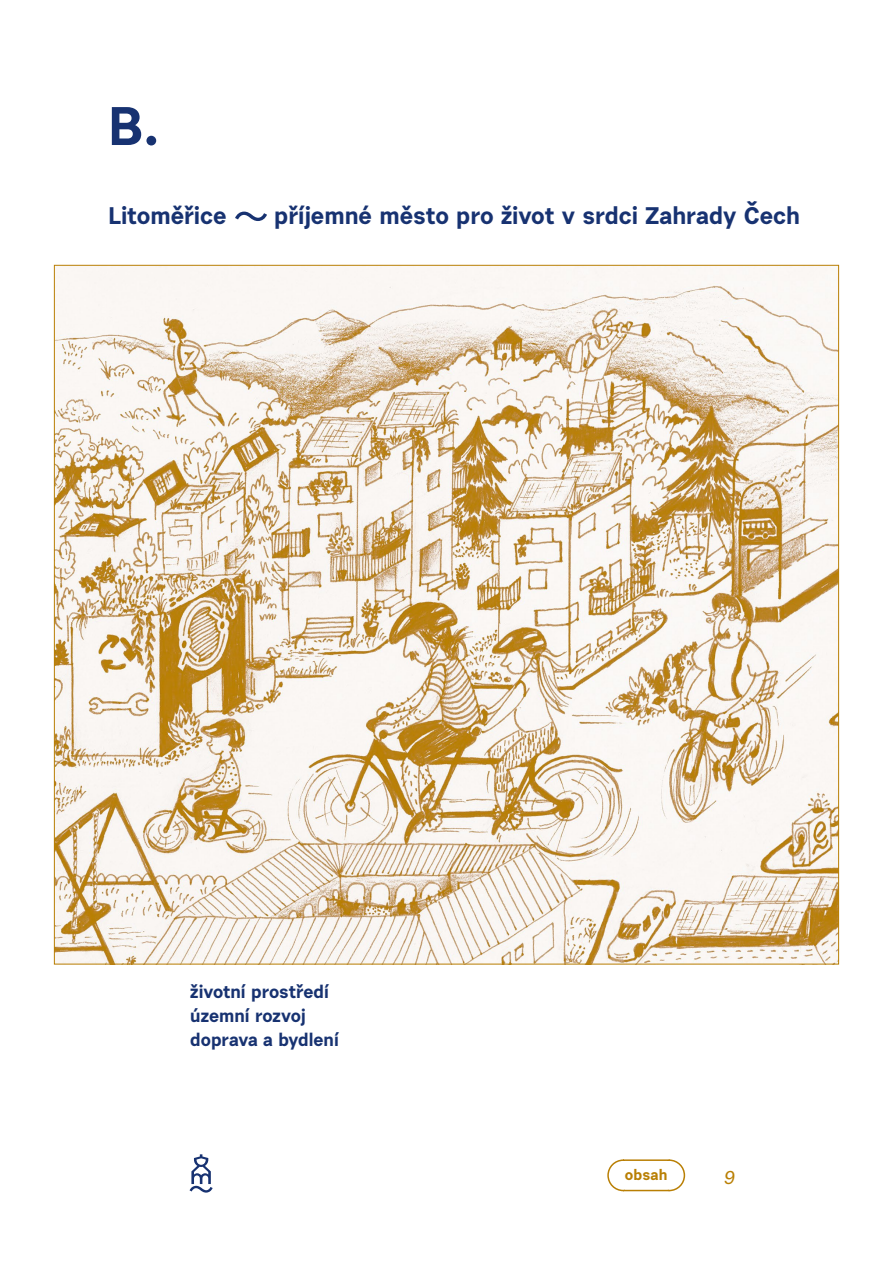
<style>
.page{position:relative;width:893px;height:1263px;background:#fff}
.page>*{position:absolute;margin:0;border:0;box-sizing:border-box;transform-origin:0 0}
.oblast-pismeno{font:700 54.15px "Urban Grotesk Re Bo";color:#173271}
.oblast-abcde-nadpis{font:700 24px "Urban Grotesk Re Bo";color:#173271}
.podnadpis-urban{font:700 18px "Urban Grotesk Re Bo";color:#173271}
.t1{font:italic 18px "Public Sans";color:#b97f04}
.t2{font:700 15px "Urban Grotesk Re Bo";letter-spacing:.01em;color:#b97f04}
</style>
<div class="page">
<svg style="left:190px;top:1154px;width:23px;height:38px"></svg>
<svg style="left:607px;top:1159px;width:79px;height:33px"></svg>
<img style="left:56px;top:267px;width:781px;height:695px">
<svg style="left:235px;top:212px;width:32px;height:9px"></svg>
<p class="oblast-pismeno" style="left:108px;top:91px;width:53px">B.</p>
<p class="oblast-abcde-nadpis" style="left:108px;top:200px;width:120px">Litoměřice</p>
<p class="oblast-abcde-nadpis" style="left:274px;top:200px;width:527px">příjemné město pro život v srdci Zahrady Čech</p>
<p class="podnadpis-urban" style="left:190px;top:981px;width:140px">životní prostředí</p>
<p class="podnadpis-urban" style="left:190px;top:1005px;width:117px">územní rozvoj</p>
<p class="podnadpis-urban" style="left:190px;top:1029px;width:150px">doprava a bydlení</p>
<p class="t2" style="left:625px;top:1165px;width:44px">obsah</p>
<p class="t1" style="left:724px;top:1165px;width:12px">9</p>
</div>
